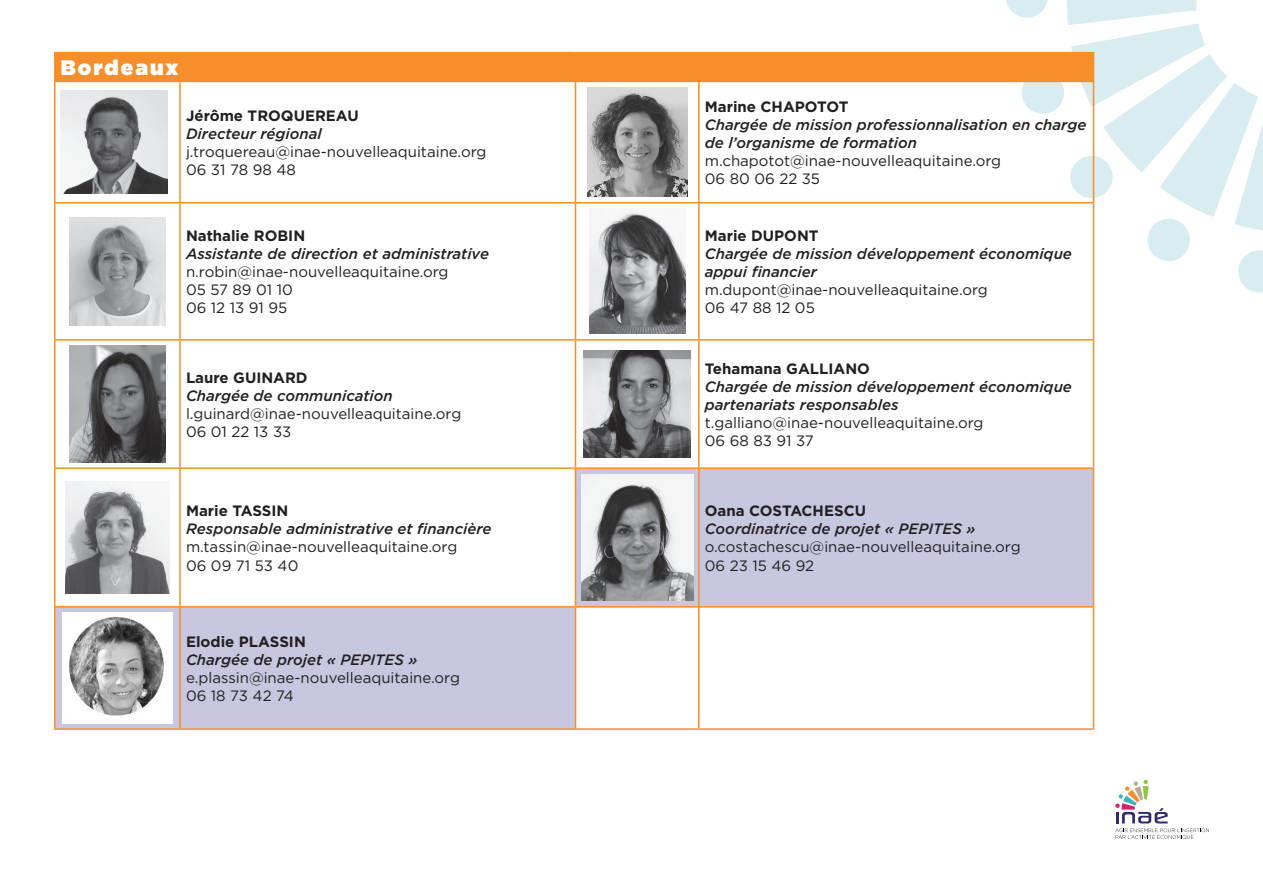
<style>
.page{position:relative;width:1263px;height:893px;background:#fff}
.page>*{position:absolute;margin:0;border:0;box-sizing:border-box;transform-origin:0 0}
.t1{font:900 21px "Gotham";letter-spacing:.1em;color:#fff}
.t2{font:15px "Gotham";color:#231f20}
.t3{font:italic 500 15px/18px "Gotham";color:#231f20}
.t4{font:700 15px "Gotham";color:#231f20}
</style>
<div class="page">
<svg style="left:1115px;top:780px;width:94px;height:59px"></svg>
<div style="left:55px;top:53px;width:1038px;height:28px;background:#f68e2c"></div>
<svg style="left:56px;top:469px;width:1037px;height:259px"></svg>
<hr style="left:54px;top:52px;width:126px;height:1px;background:#f68e2c">
<hr style="left:54px;top:53px;width:2px;height:28px;background:#f68e2c">
<hr style="left:180px;top:52px;width:395px;height:1px;background:#f68e2c">
<hr style="left:575px;top:52px;width:124px;height:1px;background:#f68e2c">
<hr style="left:699px;top:52px;width:395px;height:1px;background:#f68e2c">
<svg style="left:1004px;top:0;width:259px;height:294px"></svg>
<hr style="left:54px;top:81px;width:126px;height:1px;background:#f68e2c">
<hr style="left:54px;top:82px;width:2px;height:120px;background:#f68e2c">
<hr style="left:180px;top:81px;width:395px;height:1px;background:#f68e2c">
<hr style="left:179px;top:82px;width:2px;height:120px;background:#f68e2c">
<hr style="left:575px;top:81px;width:124px;height:1px;background:#f68e2c">
<hr style="left:575px;top:82px;width:1px;height:120px;background:#f68e2c">
<hr style="left:699px;top:81px;width:395px;height:1px;background:#f68e2c">
<hr style="left:698px;top:82px;width:1px;height:120px;background:#f68e2c">
<hr style="left:1093px;top:82px;width:1px;height:120px;background:#f68e2c">
<hr style="left:54px;top:202px;width:126px;height:1px;background:#f68e2c">
<hr style="left:54px;top:203px;width:2px;height:136px;background:#f68e2c">
<hr style="left:180px;top:202px;width:395px;height:1px;background:#f68e2c">
<hr style="left:179px;top:203px;width:2px;height:136px;background:#f68e2c">
<hr style="left:575px;top:202px;width:124px;height:1px;background:#f68e2c">
<hr style="left:575px;top:203px;width:1px;height:136px;background:#f68e2c">
<hr style="left:699px;top:202px;width:395px;height:1px;background:#f68e2c">
<hr style="left:698px;top:203px;width:1px;height:136px;background:#f68e2c">
<hr style="left:1093px;top:203px;width:1px;height:136px;background:#f68e2c">
<hr style="left:54px;top:339px;width:126px;height:2px;background:#f68e2c">
<hr style="left:54px;top:341px;width:2px;height:126px;background:#f68e2c">
<hr style="left:180px;top:339px;width:395px;height:2px;background:#f68e2c">
<hr style="left:179px;top:341px;width:2px;height:126px;background:#f68e2c">
<hr style="left:575px;top:339px;width:124px;height:2px;background:#f68e2c">
<hr style="left:575px;top:341px;width:1px;height:126px;background:#f68e2c">
<hr style="left:699px;top:339px;width:395px;height:2px;background:#f68e2c">
<hr style="left:698px;top:341px;width:1px;height:126px;background:#f68e2c">
<hr style="left:1093px;top:341px;width:1px;height:126px;background:#f68e2c">
<hr style="left:54px;top:467px;width:126px;height:2px;background:#f68e2c">
<hr style="left:54px;top:469px;width:2px;height:137px;background:#f68e2c">
<hr style="left:180px;top:467px;width:395px;height:2px;background:#f68e2c">
<hr style="left:179px;top:469px;width:2px;height:137px;background:#f68e2c">
<hr style="left:575px;top:467px;width:124px;height:2px;background:#f68e2c">
<hr style="left:575px;top:469px;width:1px;height:137px;background:#f68e2c">
<hr style="left:699px;top:467px;width:395px;height:2px;background:#f68e2c">
<hr style="left:698px;top:469px;width:1px;height:137px;background:#f68e2c">
<hr style="left:1093px;top:469px;width:1px;height:137px;background:#f68e2c">
<hr style="left:54px;top:606px;width:126px;height:2px;background:#f68e2c">
<hr style="left:54px;top:608px;width:2px;height:120px;background:#f68e2c">
<hr style="left:180px;top:606px;width:395px;height:2px;background:#f68e2c">
<hr style="left:179px;top:608px;width:2px;height:120px;background:#f68e2c">
<hr style="left:575px;top:606px;width:124px;height:2px;background:#f68e2c">
<hr style="left:575px;top:608px;width:1px;height:120px;background:#f68e2c">
<hr style="left:699px;top:606px;width:395px;height:2px;background:#f68e2c">
<hr style="left:698px;top:608px;width:1px;height:120px;background:#f68e2c">
<hr style="left:1093px;top:608px;width:1px;height:120px;background:#f68e2c">
<hr style="left:54px;top:728px;width:126px;height:2px;background:#f68e2c">
<hr style="left:180px;top:728px;width:395px;height:2px;background:#f68e2c">
<hr style="left:575px;top:728px;width:124px;height:2px;background:#f68e2c">
<hr style="left:699px;top:728px;width:395px;height:2px;background:#f68e2c">
<img style="left:61px;top:91px;width:106px;height:103px">
<img style="left:587px;top:87px;width:100px;height:110px">
<img style="left:69px;top:217px;width:97px;height:108px">
<img style="left:589px;top:209px;width:96px;height:125px">
<img style="left:69px;top:346px;width:96px;height:116px">
<img style="left:583px;top:350px;width:108px;height:108px">
<img style="left:65px;top:481px;width:104px;height:113px">
<img style="left:581px;top:474px;width:113px;height:127px">
<img style="left:62px;top:613px;width:110px;height:110px">
<p class="t1" style="left:61px;top:53px;width:119px">Bordeaux</p>
<p class="t4" style="left:186px;top:106px;width:174px">Jérôme TROQUEREAU</p>
<p class="t3" style="left:186px;top:125px;width:137px">Directeur régional</p>
<p class="t2" style="left:186px;top:142px;width:302px">j.troquereau@inae-nouvelleaquitaine.org</p>
<p class="t2" style="left:186px;top:160px;width:111px">06 31 78 98 48</p>
<p class="t4" style="left:186px;top:226px;width:121px">Nathalie ROBIN</p>
<p class="t3" style="left:186px;top:245px;width:305px">Assistante de direction et administrative</p>
<p class="t2" style="left:186px;top:262px;width:264px">n.robin@inae-nouvelleaquitaine.org</p>
<p class="t2" style="left:186px;top:280px;width:108px">05 57 89 01 10</p>
<p class="t2" style="left:186px;top:298px;width:103px">06 12 13 91 95</p>
<p class="t4" style="left:186px;top:368px;width:123px">Laure GUINARD</p>
<p class="t3" style="left:186px;top:386px;width:208px">Chargée de communication</p>
<p class="t2" style="left:186px;top:404px;width:277px">l.guinard@inae-nouvelleaquitaine.org</p>
<p class="t2" style="left:186px;top:422px;width:107px">06 01 22 13 33</p>
<p class="t4" style="left:186px;top:501px;width:104px">Marie TASSIN</p>
<p class="t3" style="left:186px;top:520px;width:307px">Responsable administrative et financière</p>
<p class="t2" style="left:186px;top:538px;width:273px">m.tassin@inae-nouvelleaquitaine.org</p>
<p class="t2" style="left:186px;top:556px;width:114px">06 09 71 53 40</p>
<p class="t4" style="left:186px;top:632px;width:121px">Elodie PLASSIN</p>
<p class="t3" style="left:186px;top:650px;width:233px">Chargée de projet « PEPITES »</p>
<p class="t2" style="left:186px;top:668px;width:275px">e.plassin@inae-nouvelleaquitaine.org</p>
<p class="t2" style="left:186px;top:686px;width:109px">06 18 73 42 74</p>
<p class="t4" style="left:705px;top:97px;width:145px">Marine CHAPOTOT</p>
<p class="t3" style="left:705px;top:116px;width:383px">Chargée de mission professionnalisation en charge de l’organisme de formation</p>
<p class="t2" style="left:705px;top:151px;width:298px">m.chapotot@inae-nouvelleaquitaine.org</p>
<p class="t2" style="left:705px;top:169px;width:117px">06 80 06 22 35</p>
<p class="t4" style="left:705px;top:226px;width:115px">Marie DUPONT</p>
<p class="t3" style="left:705px;top:245px;width:369px">Chargée de mission développement économique appui financier</p>
<p class="t2" style="left:705px;top:280px;width:284px">m.dupont@inae-nouvelleaquitaine.org</p>
<p class="t2" style="left:705px;top:298px;width:112px">06 47 88 12 05</p>
<p class="t4" style="left:705px;top:359px;width:167px">Tehamana GALLIANO</p>
<p class="t3" style="left:705px;top:377px;width:369px">Chargée de mission développement économique partenariats responsables</p>
<p class="t2" style="left:705px;top:413px;width:280px">t.galliano@inae-nouvelleaquitaine.org</p>
<p class="t2" style="left:705px;top:431px;width:111px">06 68 83 91 37</p>
<p class="t4" style="left:705px;top:501px;width:163px">Oana COSTACHESCU</p>
<p class="t3" style="left:705px;top:520px;width:272px">Coordinatrice de projet « PEPITES »</p>
<p class="t2" style="left:705px;top:538px;width:317px">o.costachescu@inae-nouvelleaquitaine.org</p>
<p class="t2" style="left:705px;top:556px;width:111px">06 23 15 46 92</p>
</div>
